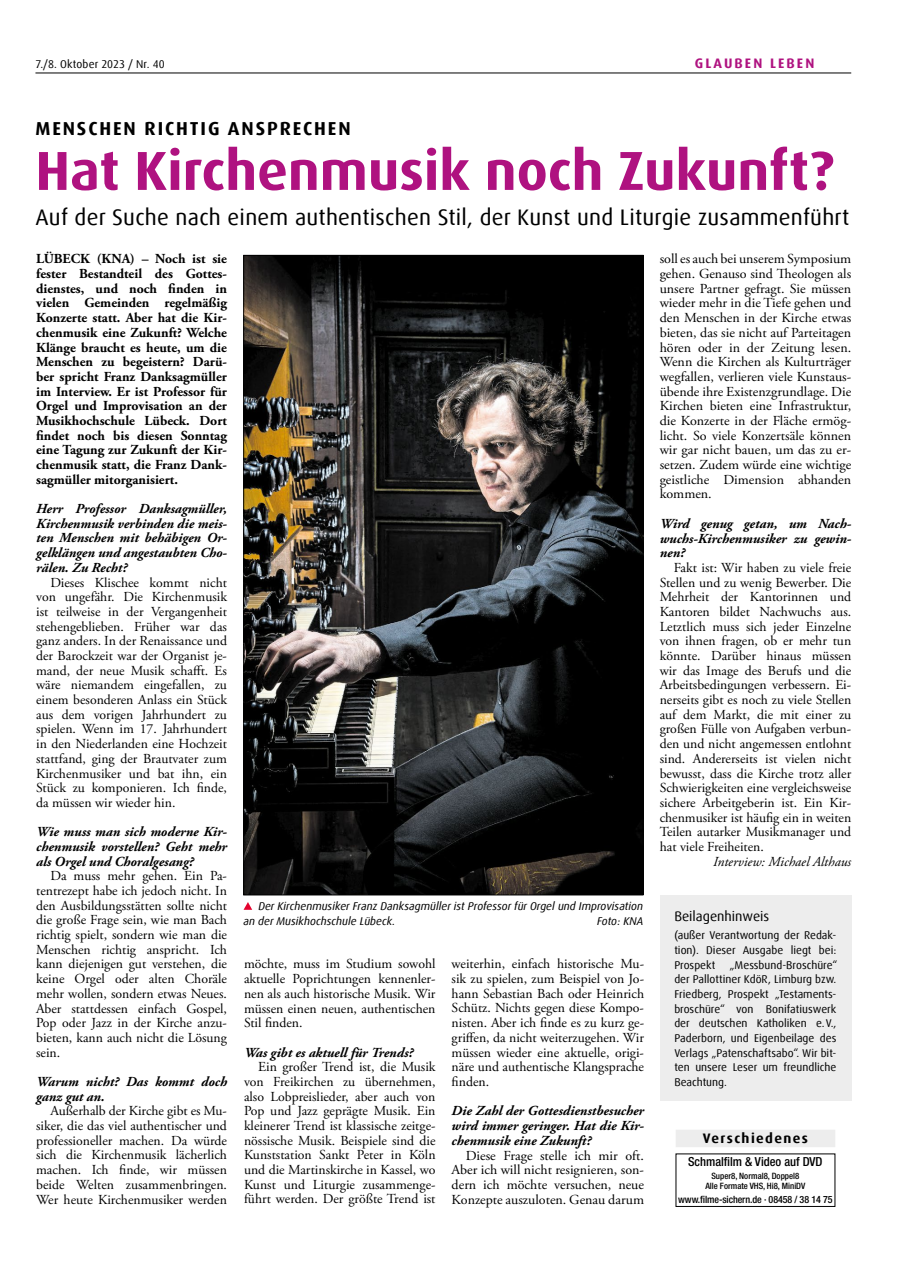
<style>
.page{position:relative;width:908px;height:1276px;background:#fff}
.page>*{position:absolute;margin:0;border:0;box-sizing:border-box;transform-origin:0 0}
.t1{font:700 55px "Dax Offc Pro";color:#af1280}
.t2{font:22.5px "Dax Offc Pro";letter-spacing:.01em;color:#000}
.t3{font:700 18.75px "Dax Offc Pro";letter-spacing:.1em;color:#000}
.t4{font:13.75px/14.6px "Adobe Garamond Pro";color:#000;text-align:justify}
.t5{font:700 13.75px/14.6px "Adobe Garamond Pro";color:#000;text-align:justify}
.t6{font:italic 700 13.75px/14.6px "Adobe Garamond Pro";color:#000;text-align:justify}
.t7{font:italic 13.75px "Adobe Garamond Pro";color:#000}
.t8{font:13.75px "Dax Offc Pro";color:#000}
.t9{font:700 13.75px "Dax Offc Pro";letter-spacing:.1em;color:#000}
.t10{font:700 13.75px "Dax Offc Pro";letter-spacing:.15em;color:#af1280}
.t11{font:500 condensed 12.5px "Helvetica Neue LT Std";color:#000}
.t12{font:11.25px/14.8px "Dax Offc Pro";color:#000;text-align:justify}
.t13{font:italic 11.25px/14.8px "Dax Offc Pro";color:#000}
.t14{font:500 condensed 10px "Helvetica Neue LT Std";letter-spacing:-.01em;color:#000}
.t15{font:500 condensed 8.75px/10.5px "Helvetica Neue LT Std";color:#000;text-align:center}
</style>
<div class="page">
<hr style="left:35px;top:73px;width:815px;height:1px;background:#000">
<div style="left:675px;top:1129px;width:159px;height:18px;background:#ededed"></div>
<img style="left:245px;top:257px;width:396px;height:636px">
<svg style="left:243px;top:902px;width:9px;height:8px"></svg>
<div style="left:659px;top:895px;width:192px;height:206px;background:#ededed"></div>
<p class="t12" style="left:35px;top:56px;width:131px">7./8. Oktober 2023 / Nr. 40</p>
<p class="t10" style="left:694px;top:54px;width:121px">GLAUBEN LEBEN</p>
<h3 class="t3" style="left:35px;top:116px;width:316px">MENSCHEN RICHTIG ANSPRECHEN</h3>
<h1 class="t1" style="left:35px;top:135px;width:799px">Hat Kirchenmusik noch Zukunft?</h1>
<h2 class="t2" style="left:35px;top:202px;width:815px">Auf der Suche nach einem authentischen Stil, der Kunst und Liturgie zusammenführt</h2>
<p class="t5" style="left:36px;top:252px;width:192px">LÜBECK (KNA) – Noch ist sie fester Bestandteil des Gottes&shy;dienstes, und noch finden in vielen Gemeinden regelmäßig Konzerte statt. Aber hat die Kir&shy;chenmusik eine Zukunft? Welche Klänge braucht es heute, um die Menschen zu begeistern? Darü&shy;ber spricht Franz Danksagmüller im Interview. Er ist Professor für Orgel und Improvisation an der Musikhochschule Lübeck. Dort findet noch bis diesen Sonntag eine Tagung zur Zukunft der Kir&shy;chenmusik statt, die Franz Dank&shy;sagmüller mitorganisiert.</p>
<p class="t6" style="left:36px;top:502px;width:192px">Herr Professor Danksagmüller, Kirchenmusik verbinden die meis&shy;ten Menschen mit behäbigen Or&shy;gelklängen und angestaubten Cho&shy;rälen. Zu Recht?</p>
<p class="t4" style="left:36px;top:575px;width:192px;text-indent:14px">Dieses Klischee kommt nicht von ungefähr. Die Kirchenmusik ist teilweise in der Vergangenheit stehengeblieben. Früher war das ganz anders. In der Renaissance und der Barockzeit war der Organist je&shy;mand, der neue Musik schafft. Es wäre niemandem eingefallen, zu einem besonderen Anlass ein Stück aus dem vorigen Jahrhundert zu spielen. Wenn im 17. Jahrhundert in den Niederlanden eine Hochzeit stattfand, ging der Brautvater zum Kirchenmusiker und bat ihn, ein Stück zu komponieren. Ich finde, da müssen wir wieder hin.</p>
<p class="t6" style="left:36px;top:825px;width:192px">Wie muss man sich moderne Kir&shy;chenmusik vorstellen? Geht mehr als Orgel und Choralgesang?</p>
<p class="t4" style="left:36px;top:869px;width:192px;text-indent:14px">Da muss mehr gehen. Ein Pa&shy;tentrezept habe ich jedoch nicht. In den Ausbildungsstätten sollte nicht die große Frage sein, wie man Bach richtig spielt, sondern wie man die Menschen richtig anspricht. Ich kann diejenigen gut verstehen, die keine Orgel oder alten Choräle mehr wollen, sondern etwas Neues.<br>Aber stattdessen einfach Gospel, Pop oder Jazz in der Kirche anzu&shy;bieten, kann auch nicht die Lösung sein.</p>
<p class="t6" style="left:36px;top:1074px;width:192px">Warum nicht? Das kommt doch ganz gut an.</p>
<p class="t4" style="left:36px;top:1104px;width:192px;text-indent:14px">Außerhalb der Kirche gibt es Mu&shy;siker, die das viel authentischer und professioneller machen. Da würde sich die Kirchenmusik lächerlich machen. Ich finde, wir müssen beide Welten zusammenbringen.<br>Wer heute Kirchenmusiker werden</p>
<p class="t13" style="left:243px;top:898px;width:401px;text-indent:15px">Der Kirchenmusiker Franz Danksagmüller ist Professor für Orgel und Improvisation an der Musikhochschule Lübeck.</p>
<p class="t13" style="left:597px;top:913px;width:48px">Foto: KNA</p>
<p class="t4" style="left:244px;top:957px;width:193px">möchte, muss im Studium sowohl aktuelle Poprichtungen kennenler&shy;nen als auch historische Musik. Wir müssen einen neuen, authentischen Stil finden.</p>
<p class="t6" style="left:244px;top:1045px;width:171px">Was gibt es aktuell für Trends?</p>
<p class="t4" style="left:244px;top:1060px;width:193px;text-indent:14px">Ein großer Trend ist, die Musik von Freikirchen zu übernehmen, also Lobpreislieder, aber auch von Pop und Jazz geprägte Musik. Ein kleinerer Trend ist klassische zeitge&shy;nössische Musik. Beispiele sind die Kunststation Sankt Peter in Köln und die Martinskirche in Kassel, wo Kunst und Liturgie zusammenge&shy;führt werden. Der größte Trend ist</p>
<p class="t4" style="left:451px;top:957px;width:194px">weiterhin, einfach historische Mu&shy;sik zu spielen, zum Beispiel von Jo&shy;hann Sebastian Bach oder Heinrich Schütz. Nichts gegen diese Kompo&shy;nisten. Aber ich finde es zu kurz ge&shy;griffen, da nicht weiterzugehen. Wir müssen wieder eine aktuelle, origi&shy;näre und authentische Klangsprache finden.</p>
<p class="t6" style="left:451px;top:1104px;width:194px">Die Zahl der Gottesdienstbesucher wird immer geringer. Hat die Kir&shy;chenmusik eine Zukunft?</p>
<p class="t4" style="left:451px;top:1148px;width:194px;text-indent:14px">Diese Frage stelle ich mir oft.<br>Aber ich will nicht resignieren, son&shy;dern ich möchte versuchen, neue Konzepte auszuloten. Genau darum</p>
<p class="t4" style="left:659px;top:252px;width:193px">soll es auch bei unserem Symposium gehen. Genauso sind Theologen als unsere Partner gefragt. Sie müssen wieder mehr in die Tiefe gehen und den Menschen in der Kirche etwas bieten, das sie nicht auf Parteitagen hören oder in der Zeitung lesen.<br>Wenn die Kirchen als Kulturträger wegfallen, verlieren viele Kunstaus&shy;übende ihre Existenzgrundlage. Die Kirchen bieten eine Infrastruktur, die Konzerte in der Fläche ermög&shy;licht. So viele Konzertsäle können wir gar nicht bauen, um das zu er&shy;setzen. Zudem würde eine wichtige geistliche Dimension abhanden kommen.</p>
<p class="t6" style="left:659px;top:516px;width:193px">Wird genug getan, um Nach&shy;wuchs-Kirchenmusiker zu gewin&shy;nen?</p>
<p class="t4" style="left:659px;top:561px;width:193px;text-indent:14px">Fakt ist: Wir haben zu viele freie Stellen und zu wenig Bewerber. Die Mehrheit der Kantorinnen und Kantoren bildet Nachwuchs aus.<br>Letztlich muss sich jeder Einzelne von ihnen fragen, ob er mehr tun könnte. Darüber hinaus müssen wir das Image des Berufs und die Arbeitsbedingungen verbessern. Ei&shy;nerseits gibt es noch zu viele Stellen auf dem Markt, die mit einer zu großen Fülle von Aufgaben verbun&shy;den und nicht angemessen entlohnt sind. Andererseits ist vielen nicht bewusst, dass die Kirche trotz aller Schwierigkeiten eine vergleichsweise sichere Arbeitgeberin ist. Ein Kir&shy;chenmusiker ist häufig ein in weiten Teilen autarker Musikmanager und hat viele Freiheiten.</p>
<p class="t7" style="left:712px;top:853px;width:140px">Interview: Michael Althaus</p>
<p class="t8" style="left:674px;top:907px;width:96px">Beilagenhinweis</p>
<p class="t12" style="left:674px;top:928px;width:163px">(außer Verantwortung der Redak&shy;tion). Dieser Ausgabe liegt bei:<br>Prospekt</p>
<p class="t12" style="left:674px;top:957px;width:164px;text-indent:55px">„Messbund-Broschüre“ der Pallottiner KdöR, Limburg bzw.<br>Friedberg, Prospekt „Testaments&shy;broschüre“ von Bonifatiuswerk der deutschen Katholiken e.V., Paderborn, und Eigenbeilage des Verlags „Patenschaftsabo“. Wir bit&shy;ten unsere Leser um freundliche Beachtung.</p>
<p class="t9" style="left:702px;top:1129px;width:107px">Verschiedenes</p>
<p class="t11" style="left:687px;top:1154px;width:136px">Schmalfilm &amp; Video auf DVD</p>
<p class="t15" style="left:705px;top:1170px;width:101px">Super8, Normal8, Doppel8<br>Alle Formate VHS, Hi8, MiniDV</p>
<p class="t14" style="left:678px;top:1193px;width:156px">www.filme-sichern.de · 08458 / 38 14 75</p>
</div>
